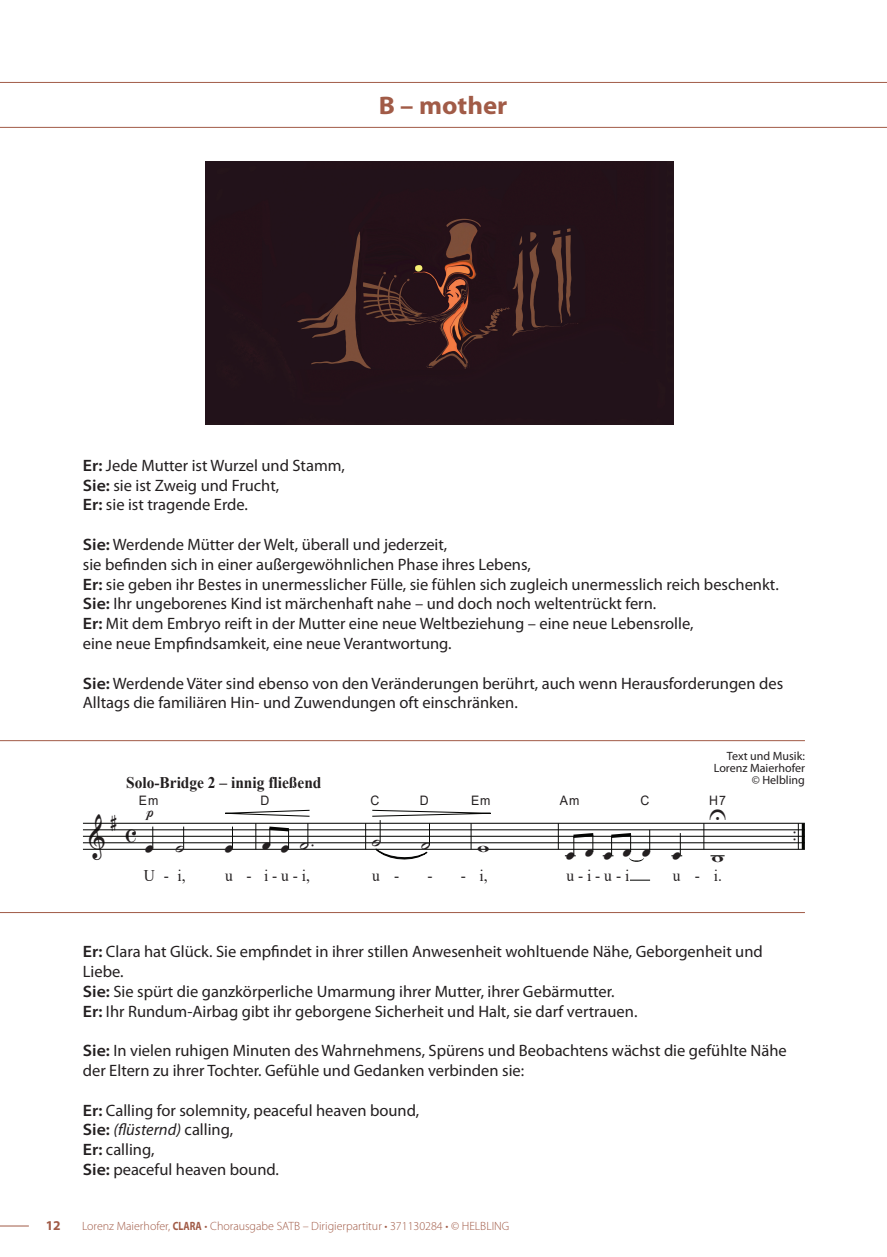
<style>
.page{position:relative;width:887px;height:1257px;background:#fff}
.page>*{position:absolute;margin:0;border:0;box-sizing:border-box;transform-origin:0 0}
.t1{font:25.95px "Susato F3";letter-spacing:.46em;color:#231f20;scale:.95 1}
.t2{font:700 25.5px "Myriad Pro";color:#a15b47;scale:1.05 1}
.t3{font:21.6px "Susato F3";color:#231f20;scale:.95 1}
.t4{font:16.5px/19.8px "Myriad Pro";color:#231f20}
.t5{font:16.2px "Times New Roman";letter-spacing:.83em;color:#231f20;scale:.95 1}
.t6{font:700 16.2px "Times New Roman";color:#231f20;scale:.95 1}
.t7{font:700 13.5px "Myriad Pro";color:#a15b47}
.t8{font:13.05px "Arial";letter-spacing:.08em;color:#231f20;scale:.95 1}
.t9{font:300 12px "Myriad Pro";color:#a15b47}
.t10{font:12px/12px "Myriad Pro";color:#231f20;text-align:right}
.s1{font-weight:600;font-stretch:semi-expanded}
.s2{font-style:italic}
.s3{font-weight:700}
</style>
<div class="page">
<svg style="left:0;top:1225px;width:29px;height:1px"></svg>
<img style="left:206px;top:161px;width:468px;height:264px">
<hr style="left:0;top:82px;width:887px;height:1px;background:#a15b47">
<hr style="left:0;top:127px;width:887px;height:1px;background:#a15b47">
<svg style="left:255px;top:824px;width:1px;height:25px"></svg>
<svg style="left:558px;top:824px;width:1px;height:25px"></svg>
<svg style="left:703px;top:824px;width:1px;height:25px"></svg>
<hr style="left:802px;top:823px;width:3px;height:26px;background:#040503">
<svg style="left:798px;top:824px;width:1px;height:25px"></svg>
<hr style="left:83px;top:823px;width:722px;height:1px;background:#040503">
<hr style="left:83px;top:829px;width:722px;height:1px;background:#040503">
<hr style="left:83px;top:836px;width:722px;height:1px;background:#040503">
<hr style="left:83px;top:842px;width:722px;height:1px;background:#040503">
<hr style="left:83px;top:849px;width:722px;height:1px;background:#040503">
<svg style="left:225px;top:809px;width:85px;height:8px"></svg>
<svg style="left:152px;top:826px;width:1px;height:23px"></svg>
<svg style="left:183px;top:826px;width:1px;height:23px"></svg>
<svg style="left:232px;top:826px;width:1px;height:23px"></svg>
<svg style="left:269px;top:826px;width:20px;height:23px"></svg>
<svg style="left:307px;top:823px;width:1px;height:22px"></svg>
<svg style="left:565px;top:833px;width:28px;height:23px"></svg>
<svg style="left:671px;top:833px;width:11px;height:23px"></svg>
<svg style="left:710px;top:855px;width:15px;height:1px"></svg>
<svg style="left:603px;top:830px;width:47px;height:32px"></svg>
<svg style="left:365px;top:809px;width:126px;height:51px"></svg>
<svg style="left:630px;top:880px;width:20px;height:1px"></svg>
<hr style="left:0;top:740px;width:805px;height:1px;background:#a15b47">
<hr style="left:0;top:912px;width:805px;height:1px;background:#a15b47">
<h2 class="t2" style="left:379px;top:91px;width:124px">B – mother</h2>
<p class="t4" style="left:83px;top:456px;width:264px"><span class="s1">Er:</span> Jede Mutter ist Wurzel und Stamm,<br><span class="s1">Sie:</span> sie ist Zweig und Frucht,<br><span class="s1">Er:</span> sie ist tragende Erde.</p>
<p class="t4" style="left:83px;top:535px;width:697px"><span class="s1">Sie:</span> Werdende Mütter der Welt, überall und jederzeit,<br>sie befinden sich in einer außergewöhnlichen Phase ihres Lebens,<br><span class="s1">Er:</span> sie geben ihr Bestes in unermesslicher Fülle, sie fühlen sich zugleich unermesslich reich beschenkt.<br><span class="s1">Sie:</span> Ihr ungeborenes Kind ist märchenhaft nahe – und doch noch weltentrückt fern.<br><span class="s1">Er:</span> Mit dem Embryo reift in der Mutter eine neue Weltbeziehung – eine neue Lebensrolle,<br>eine neue Empfindsamkeit, eine neue Verantwortung.</p>
<p class="t4" style="left:83px;top:673px;width:702px"><span class="s1">Sie:</span> Werdende Väter sind ebenso von den Veränderungen berührt, auch wenn Herausforderungen des<br>Alltags die familiären Hin- und Zuwendungen oft einschränken.</p>
<h1 class="t1" style="left:89px;top:819px;width:18px">&amp;</h1>
<h1 class="t1" style="left:111px;top:799px;width:8px">#</h1>
<p class="t10" style="left:714px;top:750px;width:93px">Text und Musik:<br>Lorenz Maierhofer © Helbling</p>
<p class="t6" style="left:126px;top:771px;width:207px">Solo-Bridge 2 – innig fließend</p>
<h3 class="t3" style="left:145px;top:797px;width:10px">p</h3>
<h1 class="t1" style="left:262px;top:822px;width:57px">œœ˙.</h1>
<p class="t5" style="left:264px;top:864px;width:50px">iui,</p>
<p class="t8" style="left:370px;top:791px;width:11px">C</p>
<p class="t8" style="left:420px;top:791px;width:11px">D</p>
<p class="t8" style="left:560px;top:791px;width:22px">Am</p>
<p class="t8" style="left:640px;top:791px;width:11px">C</p>
<p class="t8" style="left:139px;top:791px;width:22px">Em</p>
<p class="t8" style="left:261px;top:791px;width:11px">D</p>
<p class="t8" style="left:471px;top:791px;width:22px">Em</p>
<p class="t8" style="left:709px;top:791px;width:19px">H7</p>
<h1 class="t1" style="left:710px;top:796px;width:18px">U</h1>
<h1 class="t1" style="left:126px;top:812px;width:12px">c</h1>
<h1 class="t1" style="left:793px;top:812px;width:6px">..</h1>
<h1 class="t1" style="left:145px;top:825px;width:42px">œ ˙</h1>
<h1 class="t1" style="left:225px;top:825px;width:10px">œ</h1>
<p class="t5" style="left:144px;top:864px;width:13px">U</p>
<p class="t5" style="left:177px;top:864px;width:10px">i,</p>
<p class="t5" style="left:225px;top:864px;width:10px">u</p>
<h1 class="t1" style="left:372px;top:819px;width:10px">˙</h1>
<h1 class="t1" style="left:422px;top:822px;width:10px">˙</h1>
<p class="t5" style="left:372px;top:864px;width:10px">u</p>
<h1 class="t1" style="left:478px;top:825px;width:13px">w</h1>
<p class="t5" style="left:479px;top:864px;width:10px">i,</p>
<h1 class="t1" style="left:566px;top:830px;width:122px">œœœœœ œ</h1>
<p class="t5" style="left:566px;top:864px;width:68px">uiui</p>
<p class="t5" style="left:673px;top:864px;width:10px">u</p>
<h1 class="t1" style="left:712px;top:835px;width:13px">w</h1>
<p class="t5" style="left:714px;top:864px;width:10px">i.</p>
<p class="t5" style="left:164px;top:864px;width:7px">-</p>
<p class="t5" style="left:246px;top:864px;width:56px">- --</p>
<p class="t5" style="left:394px;top:864px;width:42px">- -</p>
<p class="t5" style="left:461px;top:864px;width:7px">-</p>
<p class="t5" style="left:578px;top:864px;width:47px">-- -</p>
<p class="t5" style="left:695px;top:864px;width:7px">-</p>
<p class="t4" style="left:83px;top:942px;width:681px"><span class="s1">Er:</span> Clara hat Glück. Sie empfindet in ihrer stillen Anwesenheit wohltuende Nähe, Geborgenheit und Liebe.<br><span class="s1">Sie:</span> Sie spürt die ganzkörperliche Umarmung ihrer Mutter, ihrer Gebärmutter.<br><span class="s1">Er:</span> Ihr Rundum-Airbag gibt ihr geborgene Sicherheit und Halt, sie darf vertrauen.</p>
<p class="t4" style="left:83px;top:1041px;width:705px"><span class="s1">Sie:</span> In vielen ruhigen Minuten des Wahrnehmens, Spürens und Beobachtens wächst die gefühlte Nähe der Eltern zu ihrer Tochter. Gefühle und Gedanken verbinden sie:</p>
<p class="t4" style="left:83px;top:1100px;width:338px"><span class="s1">Er:</span> Calling for solemnity, peaceful heaven bound,<br><span class="s1">Sie:</span> <span class="s2">(flüsternd)</span> calling,<br><span class="s1">Er:</span> calling,<br><span class="s1">Sie:</span> peaceful heaven bound.</p>
<p class="t7" style="left:46px;top:1217px;width:16px">12</p>
<p class="t9" style="left:82px;top:1219px;width:429px">Lorenz Maierhofer, <span class="s3">CLARA</span> • Chorausgabe SATB – Dirigierpartitur • 371130284 • © HELBLING</p>
</div>
